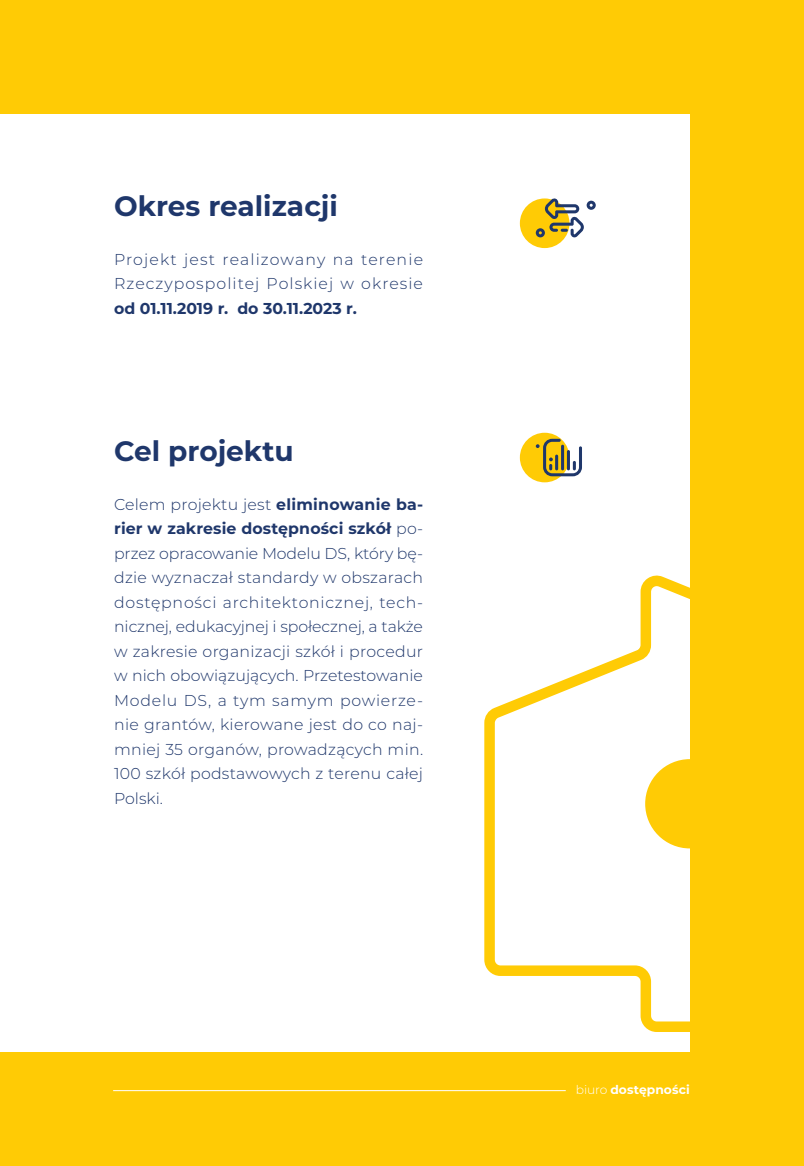
<style>
.page{position:relative;width:804px;height:1166px;background:#ffcb05}
.page>*{position:absolute;margin:0;border:0;box-sizing:border-box;transform-origin:0 0}
.t1{font:700 28px "Montserrat";color:#1f376b}
.t2{font:300 15.75px/24.5px "Montserrat";letter-spacing:.06em;color:#1f376b}
.t3{font:700 15.75px "Montserrat";color:#1f376b}
.t4{font:700 12.25px "Montserrat";letter-spacing:.01em;color:#fff}
.s1{font-weight:700}
.s2{font-weight:300}
</style>
<div class="page">
<hr style="left:113px;top:1090px;width:453px;height:1px;background:#fff">
<div style="left:0;top:114px;width:690px;height:938px;background:#fff"></div>
<svg style="left:484px;top:575px;width:206px;height:457px"></svg>
<div style="left:520px;top:198px;width:49px;height:50px;background:#ffcb05;border-radius:50%"></div>
<svg style="left:536px;top:198px;width:59px;height:39px"></svg>
<div style="left:520px;top:433px;width:49px;height:49px;background:#ffcb05;border-radius:50%"></div>
<svg style="left:536px;top:439px;width:46px;height:37px"></svg>
<h1 class="t1" style="left:114px;top:185px;width:225px">Okres realizacji</h1>
<p class="t2" style="left:114px;top:246px;width:310px">Projekt jest realizowany na terenie<br>Rzeczypospolitej Polskiej w okresie</p>
<p class="t3" style="left:114px;top:297px;width:244px">od 01.11.2019 r. do 30.11.2023 r.</p>
<h1 class="t1" style="left:114px;top:430px;width:181px">Cel projektu</h1>
<p class="t2" style="left:114px;top:491px;width:310px;text-align:justify">Celem projektu jest <span class="s1">eliminowanie ba&shy;rier w zakresie dostępności szkół</span> po&shy;przez opracowanie Modelu DS, który bę&shy;dzie wyznaczał standardy w obszarach dostępności architektonicznej, tech&shy;nicznej, edukacyjnej i społecznej, a także w zakresie organizacji szkół i procedur w nich obowiązujących. Przetestowanie Modelu DS, a tym samym powierze&shy;nie grantów, kierowane jest do co naj&shy;mniej 35 organów, prowadzących min.<br>100 szkół podstawowych z terenu całej Polski.</p>
<p class="t4" style="left:576px;top:1081px;width:115px"><span class="s2">biuro</span> dostępności</p>
</div>
